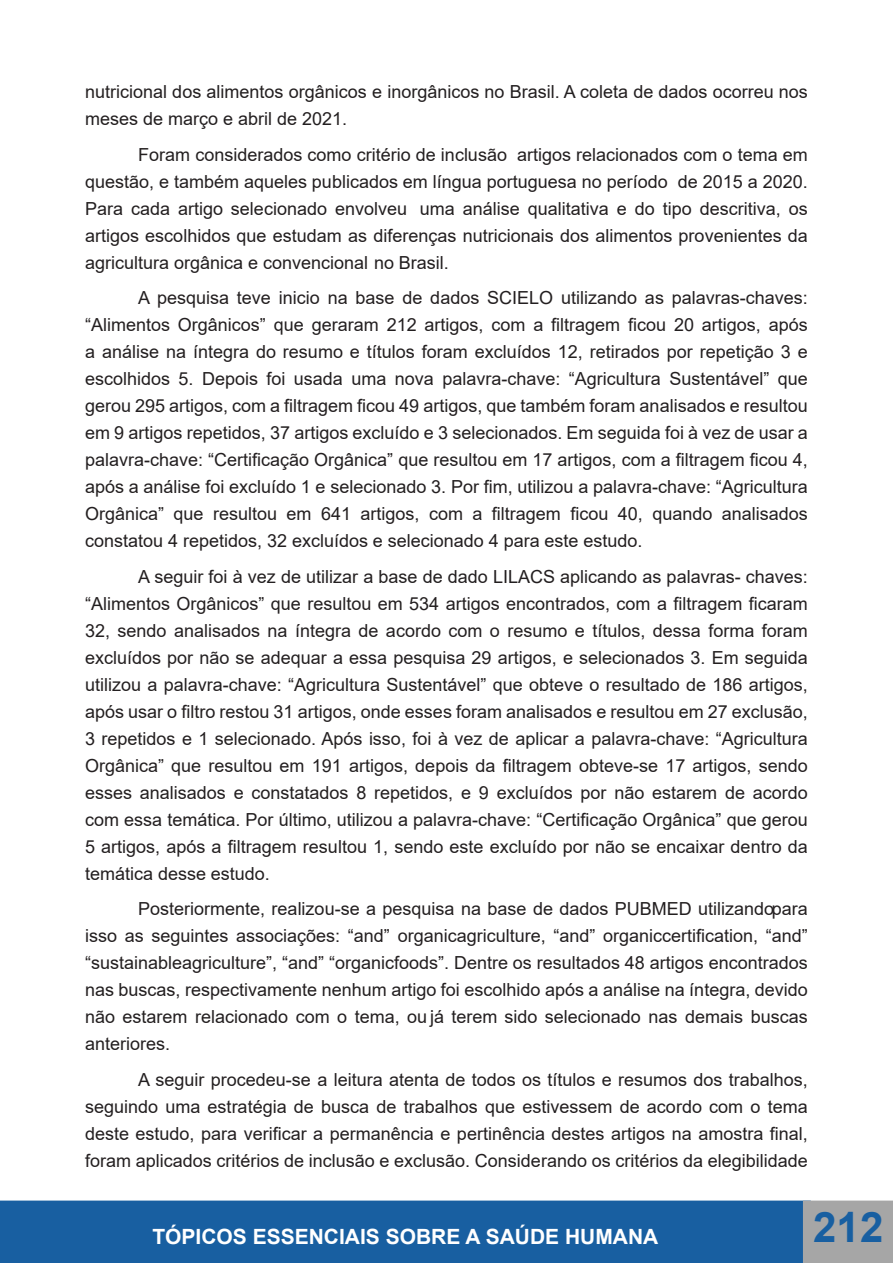
<style>
.page{position:relative;width:893px;height:1263px;background:#fff}
.page>*{position:absolute;margin:0;border:0;box-sizing:border-box;transform-origin:0 0}
.t1{font:700 42px "Arial";color:#185fa1}
.t2{font:700 21px "Arial";color:#fff}
.Corpo_de_texto{font:18px/27px "Arial";color:#231f20;text-align:justify}
</style>
<div class="page">
<div style="left:0;top:1200px;width:811px;height:63px;background:#185fa1;border:2px solid #185fa1"></div>
<div style="left:803px;top:1200px;width:90px;height:63px;background:#a6a6a6;border:2px solid #a6a6a6"></div>
<div style="left:10px;top:1212px;width:790px;height:49px;background:#185fa1"></div>
<p class="Corpo_de_texto" style="left:85px;top:78px;width:724px">nutricional dos alimentos orgânicos e inorgânicos no Brasil. A coleta de dados ocorreu nos meses de março e abril de 2021.</p>
<p class="Corpo_de_texto" style="left:85px;top:141px;width:724px;text-indent:53px">Foram considerados como critério de inclusão artigos relacionados com o tema em questão, e também aqueles publicados em língua portuguesa no período de 2015 a 2020.<br>Para cada artigo selecionado envolveu uma análise qualitativa e do tipo descritiva, os artigos escolhidos que estudam as diferenças nutricionais dos alimentos provenientes da agricultura orgânica e convencional no Brasil.</p>
<p class="Corpo_de_texto" style="left:85px;top:284px;width:724px;text-indent:53px">A pesquisa teve inicio na base de dados SCIELO utilizando as palavras-chaves: “Alimentos Orgânicos” que geraram 212 artigos, com a filtragem ficou 20 artigos, após a análise na íntegra do resumo e títulos foram excluídos 12, retirados por repetição 3 e escolhidos 5. Depois foi usada uma nova palavra-chave: “Agricultura Sustentável” que gerou 295 artigos, com a filtragem ficou 49 artigos, que também foram analisados e resultou em 9 artigos repetidos, 37 artigos excluído e 3 selecionados. Em seguida foi à vez de usar a palavra-chave: “Certificação Orgânica” que resultou em 17 artigos, com a filtragem ficou 4, após a análise foi excluído 1 e selecionado 3. Por fim, utilizou a palavra-chave: “Agricultura Orgânica” que resultou em 641 artigos, com a filtragem ficou 40, quando analisados constatou 4 repetidos, 32 excluídos e selecionado 4 para este estudo.</p>
<p class="Corpo_de_texto" style="left:85px;top:563px;width:724px;text-indent:53px">A seguir foi à vez de utilizar a base de dado LILACS aplicando as palavras- chaves: “Alimentos Orgânicos” que resultou em 534 artigos encontrados, com a filtragem ficaram 32, sendo analisados na íntegra de acordo com o resumo e títulos, dessa forma foram excluídos por não se adequar a essa pesquisa 29 artigos, e selecionados 3. Em seguida utilizou a palavra-chave: “Agricultura Sustentável” que obteve o resultado de 186 artigos, após usar o filtro restou 31 artigos, onde esses foram analisados e resultou em 27 exclusão, 3 repetidos e 1 selecionado. Após isso, foi à vez de aplicar a palavra-chave: “Agricultura Orgânica” que resultou em 191 artigos, depois da filtragem obteve-se 17 artigos, sendo esses analisados e constatados 8 repetidos, e 9 excluídos por não estarem de acordo com essa temática. Por último, utilizou a palavra-chave: “Certificação Orgânica” que gerou 5 artigos, após a filtragem resultou 1, sendo este excluído por não se encaixar dentro da temática desse estudo.</p>
<p class="Corpo_de_texto" style="left:85px;top:895px;width:724px;text-indent:53px">Posteriormente, realizou-se a pesquisa na base de dados PUBMED utilizando para isso as seguintes associações: “and” organicagriculture, “and” organiccertification, “and” “sustainableagriculture”, “and” “organicfoods”. Dentre os resultados 48 artigos encontrados nas buscas, respectivamente nenhum artigo foi escolhido após a análise na íntegra, devido não estarem relacionado com o tema, ou já terem sido selecionado nas demais buscas anteriores.</p>
<p class="Corpo_de_texto" style="left:85px;top:1066px;width:724px;text-indent:53px">A seguir procedeu-se a leitura atenta de todos os títulos e resumos dos trabalhos, seguindo uma estratégia de busca de trabalhos que estivessem de acordo com o tema deste estudo, para verificar a permanência e pertinência destes artigos na amostra final, foram aplicados critérios de inclusão e exclusão. Considerando os critérios da elegibilidade</p>
<p class="t2" style="left:152px;top:1222px;width:507px">TÓPICOS ESSENCIAIS SOBRE A SAÚDE HUMANA</p>
<h1 class="t1" style="left:813px;top:1198px;width:72px">212</h1>
</div>
